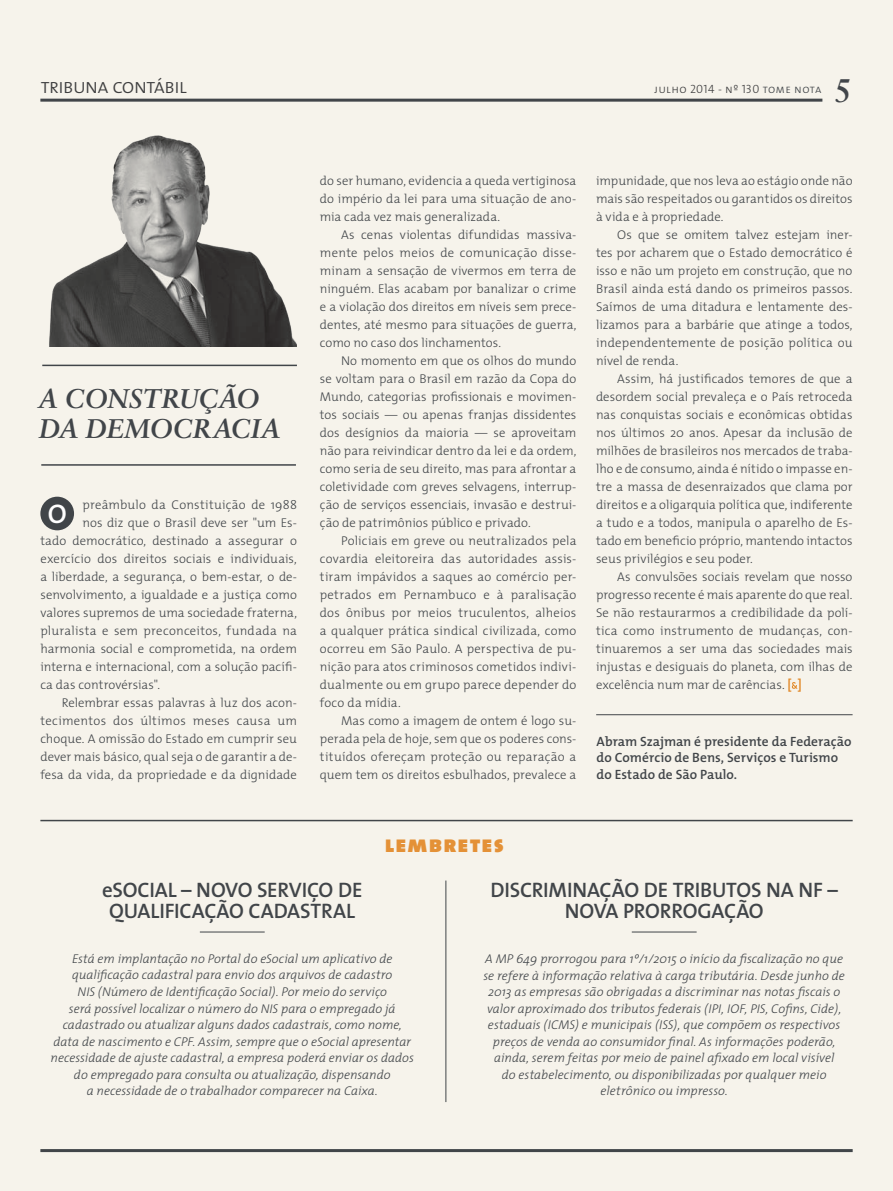
<style>
.page{position:relative;width:893px;height:1191px;background:#f6f3eb}
.page>*{position:absolute;margin:0;border:0;box-sizing:border-box;transform-origin:0 0}
.t1{font:700 33px "Sabon";color:#414549}
.t2{font:italic 700 27px/30px "Sabon";letter-spacing:-.005em;color:#414549}
.t3{font:27px "The Mix Semi Bold Caps";color:#fff}
.t4{font:24px "The Mix Black Caps";letter-spacing:.045em;color:#e49137}
.t5{font:21px/21px "The Mix Semi Bold Caps";letter-spacing:-.01em;color:#414549;text-align:center}
.t6{font:21px "The Mix Light Caps";letter-spacing:-.05em;color:#3e3e3f}
.t7{font:600 13.5px/16.5px "The Mix";letter-spacing:.005em;color:#414549}
.t8{font:300 12.75px/18px "The Mix";letter-spacing:.005em;color:#414549;text-align:justify}
.t9{font:italic 300 12.75px/16.5px "The Mix";color:#414549;text-align:center}
.t10{font:12px "The Mix Light Caps";letter-spacing:.025em;color:#3e3e3f}
.s1{color:#414549}
.s2{font-weight:600;font-size:13.5px;color:#e18725}
.s3{font-family:"The Mix";font-weight:600}
</style>
<div class="page">
<hr style="left:42px;top:365px;width:255px;height:1px;background:#414549">
<svg style="left:792px;top:682px;width:5px;height:7px"></svg>
<hr style="left:41px;top:464px;width:255px;height:2px;background:#414549">
<hr style="left:40px;top:99px;width:782px;height:3px;background:#414549">
<hr style="left:40px;top:1149px;width:813px;height:3px;background:#414549">
<hr style="left:40px;top:820px;width:813px;height:1px;background:#414549">
<hr style="left:445px;top:880px;width:1px;height:222px;background:#414549">
<hr style="left:200px;top:931px;width:65px;height:1px;background:#414549">
<hr style="left:632px;top:931px;width:65px;height:1px;background:#414549">
<hr style="left:596px;top:714px;width:257px;height:1px;background:#414549">
<img style="left:49px;top:135px;width:248px;height:211px">
<div style="left:40px;top:497px;width:34px;height:33px;background:#414549;border-radius:50%"></div>
<p class="t6" style="left:41px;top:69px;width:148px">tribuna contábil</p>
<p class="t10" style="left:654px;top:79px;width:169px">julho 2014 - nº 130 <span class="s1">tome nota</span></p>
<p class="t1" style="left:834px;top:70px;width:20px">5</p>
<p class="t2" style="left:39px;top:383px;width:243px">A CONSTRUÇÃO<br>DA DEMOCRACIA</p>
<p class="t8" style="left:83px;top:495px;width:216px">preâmbulo da Constituição de 1988</p>
<p class="t8" style="left:83px;top:513px;width:216px">nos diz que o Brasil deve ser "um Es-</p>
<p class="t8" style="left:40px;top:531px;width:258px">tado democrático, destinado a assegurar o</p>
<p class="t8" style="left:40px;top:549px;width:258px">exercício dos direitos sociais e individuais,</p>
<p class="t8" style="left:40px;top:567px;width:258px">a liberdade, a segurança, o bem-estar, o de-</p>
<p class="t8" style="left:40px;top:585px;width:258px">senvolvimento, a igualdade e a justiça como</p>
<p class="t8" style="left:40px;top:603px;width:258px">valores supremos de uma sociedade fraterna,</p>
<p class="t8" style="left:40px;top:621px;width:258px">pluralista e sem preconceitos, fundada na</p>
<p class="t8" style="left:40px;top:639px;width:258px">harmonia social e comprometida, na ordem</p>
<p class="t8" style="left:40px;top:657px;width:258px">interna e internacional, com a solução pacífi-</p>
<p class="t8" style="left:40px;top:675px;width:121px">ca das controvérsias".</p>
<p class="t8" style="left:40px;top:693px;width:258px;text-indent:21px">Relembrar essas palavras à luz dos acon&shy;tecimentos dos últimos meses causa um choque. A omissão do Estado em cumprir seu dever mais básico, qual seja o de garantir a de&shy;fesa da vida, da propriedade e da dignidade</p>
<p class="t3" style="left:48px;top:491px;width:21px">O</p>
<p class="t8" style="left:320px;top:171px;width:258px">do ser humano, evidencia a queda vertiginosa do império da lei para uma situação de ano&shy;mia cada vez mais generalizada.</p>
<p class="t8" style="left:320px;top:225px;width:258px;text-indent:21px">As cenas violentas difundidas massiva&shy;mente pelos meios de comunicação disse&shy;minam a sensação de vivermos em terra de ninguém. Elas acabam por banalizar o crime e a violação dos direitos em níveis sem prece&shy;dentes, até mesmo para situações de guerra, como no caso dos linchamentos.</p>
<p class="t8" style="left:320px;top:351px;width:258px;text-indent:21px">No momento em que os olhos do mundo se voltam para o Brasil em razão da Copa do Mundo, categorias profissionais e movimen&shy;tos sociais — ou apenas franjas dissidentes dos desígnios da maioria — se aproveitam não para reivindicar dentro da lei e da ordem, como seria de seu direito, mas para afrontar a coletividade com greves selvagens, interrup&shy;ção de serviços essenciais, invasão e destrui&shy;ção de patrimônios público e privado.</p>
<p class="t8" style="left:320px;top:531px;width:258px;text-indent:21px">Policiais em greve ou neutralizados pela covardia eleitoreira das autoridades assis&shy;tiram impávidos a saques ao comércio per&shy;petrados em Pernambuco e à paralisação dos ônibus por meios truculentos, alheios a qualquer prática sindical civilizada, como ocorreu em São Paulo. A perspectiva de pu&shy;nição para atos criminosos cometidos indivi&shy;dualmente ou em grupo parece depender do foco da mídia.</p>
<p class="t8" style="left:320px;top:711px;width:258px;text-indent:21px">Mas como a imagem de ontem é logo su&shy;perada pela de hoje, sem que os poderes cons&shy;tituídos ofereçam proteção ou reparação a quem tem os direitos esbulhados, prevalece a</p>
<p class="t8" style="left:596px;top:171px;width:258px">impunidade, que nos leva ao estágio onde não mais são respeitados ou garantidos os direitos à vida e à propriedade.</p>
<p class="t8" style="left:596px;top:225px;width:258px;text-indent:21px">Os que se omitem talvez estejam iner&shy;tes por acharem que o Estado democrático é isso e não um projeto em construção, que no Brasil ainda está dando os primeiros passos.<br>Saímos de uma ditadura e lentamente des&shy;lizamos para a barbárie que atinge a todos, independentemente de posição política ou nível de renda.</p>
<p class="t8" style="left:596px;top:369px;width:258px;text-indent:21px">Assim, há justificados temores de que a desordem social prevaleça e o País retroceda nas conquistas sociais e econômicas obtidas nos últimos 20 anos. Apesar da inclusão de milhões de brasileiros nos mercados de traba&shy;lho e de consumo, ainda é nítido o impasse en&shy;tre a massa de desenraizados que clama por direitos e a oligarquia política que, indiferente a tudo e a todos, manipula o aparelho de Es&shy;tado em beneficio próprio, mantendo intactos seus privilégios e seu poder.</p>
<p class="t8" style="left:596px;top:567px;width:258px;text-indent:21px">As convulsões sociais revelam que nosso progresso recente é mais aparente do que real.<br>Se não restaurarmos a credibilidade da polí&shy;tica como instrumento de mudanças, con&shy;tinuaremos a ser uma das sociedades mais injustas e desiguais do planeta, com ilhas de excelência num mar de carências. <span class="s2">[ ]</span></p>
<p class="t7" style="left:597px;top:732px;width:256px">Abram Szajman é presidente da Federação do Comércio de Bens, Serviços e Turismo do Estado de São Paulo.</p>
<p class="t4" style="left:385px;top:823px;width:121px">lembretes</p>
<p class="t5" style="left:102px;top:879px;width:262px"><span class="s3">e</span>SOCIAL – NOVO SERVIÇO DE<br>QUALIFICAÇÃO CADASTRAL</p>
<p class="t5" style="left:490px;top:879px;width:349px">DISCRIMINAÇÃO DE TRIBUTOS NA NF –<br>NOVA PRORROGAÇÃO</p>
<p class="t9" style="left:51px;top:950px;width:365px">Está em implantação no Portal do eSocial um aplicativo de qualificação cadastral para envio dos arquivos de cadastro<br>NIS (Número de Identificação Social). Por meio do serviço<br>será possível localizar o número do NIS para o empregado já cadastrado ou atualizar alguns dados cadastrais, como nome, data de nascimento e CPF. Assim, sempre que o eSocial apresentar necessidade de ajuste cadastral, a empresa poderá enviar os dados do empregado para consulta ou atualização, dispensando<br>a necessidade de o trabalhador comparecer na Caixa.</p>
<p class="t9" style="left:483px;top:950px;width:363px">A MP 649 prorrogou para 1º/1/2015 o início da fiscalização no que se refere à informação relativa à carga tributária. Desde junho de 2013 as empresas são obrigadas a discriminar nas notas fiscais o valor aproximado dos tributos federais (IPI, IOF, PIS, Cofins, Cide), estaduais (ICMS) e municipais (ISS), que compõem os respectivos preços de venda ao consumidor final. As informações poderão, ainda, serem feitas por meio de painel afixado em local visível<br>do estabelecimento, ou disponibilizadas por qualquer meio eletrônico ou impresso.</p>
</div>
